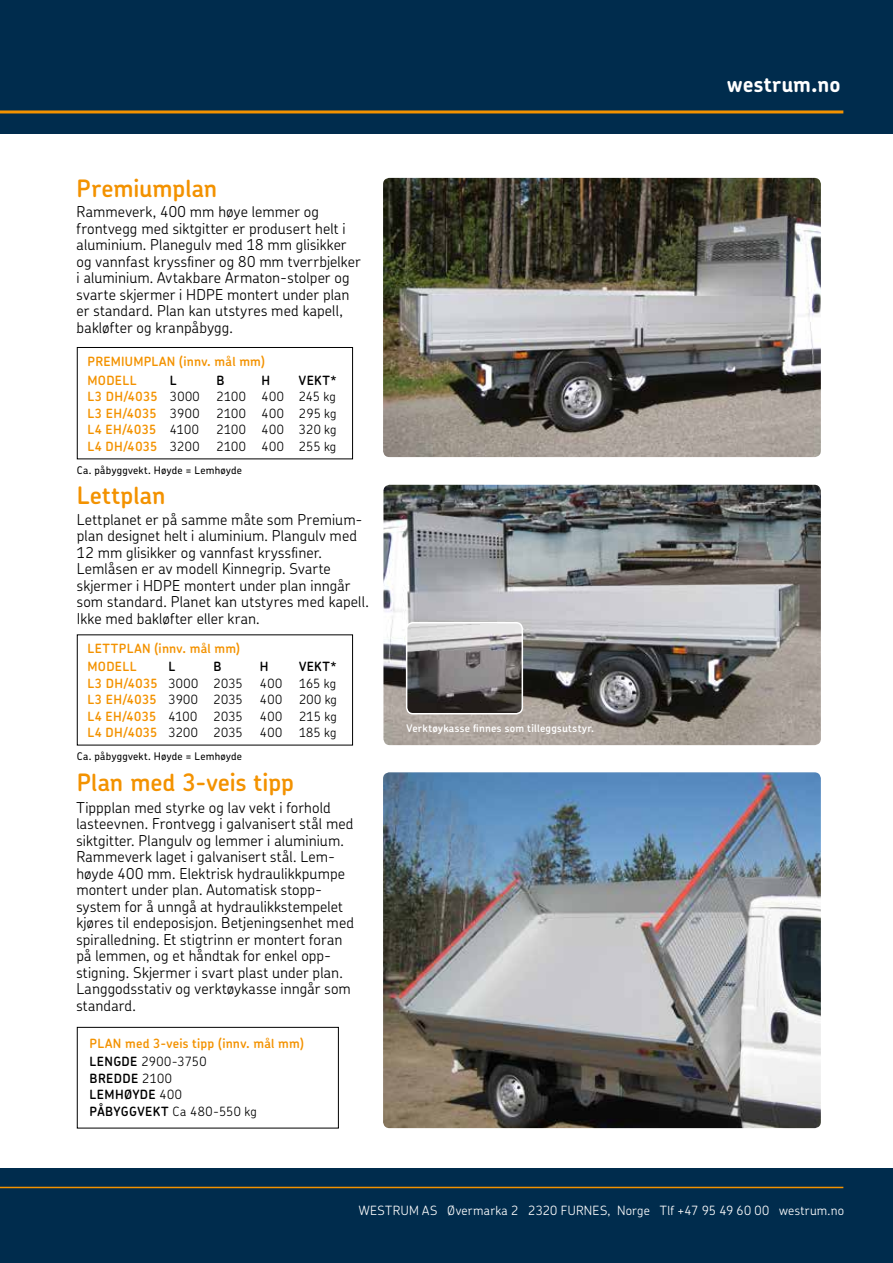
<style>
.page{position:relative;width:893px;height:1263px;background:#fff}
.page>*{position:absolute;margin:0;border:0;box-sizing:border-box;transform-origin:0 0}
.t1{font:600 24px "SKF Chevin";color:#f39200}
.t2{font:700 21px "SKF Chevin";letter-spacing:.01em;color:#fff}
.t3{font:300 15px/16.5px "SKF Chevin";letter-spacing:.01em;color:#000}
.t4{font:600 12.75px/18.6px "SKF Chevin";letter-spacing:.02em;color:#f39200}
.t5{font:300 12.75px "SKF Chevin";letter-spacing:.03em;color:#000}
.t6{font:300 12.75px "SKF Chevin";letter-spacing:.025em;color:#fff}
.t7{font:600 12.75px/16.5px "SKF Chevin";letter-spacing:.03em;color:#000}
.t8{font:500 10.5px "SKF Chevin";letter-spacing:.025em;color:#000}
.t9{font:600 10.5px "SKF Chevin";letter-spacing:.03em;color:#fff}
.s1{font-weight:300;color:#000}
.s2{color:#000}
.s3{font-weight:300}
</style>
<div class="page">
<div style="left:0;top:1169px;width:893px;height:94px;background:#002c4d"></div>
<div style="left:0;top:0;width:893px;height:134px;background:#002c4d"></div>
<hr style="left:0;top:110px;width:843px;height:3px;background:#f39200">
<hr style="left:0;top:1187px;width:843px;height:1px;background:#f39200">
<img style="left:383px;top:485px;width:438px;height:260px">
<img style="left:383px;top:178px;width:438px;height:279px">
<img style="left:407px;top:623px;width:115px;height:91px">
<div style="left:406px;top:622px;width:117px;height:92px;border:2px solid #fff;border-radius:6px"></div>
<div style="left:77px;top:347px;width:276px;height:112px;border:1px solid #000"></div>
<div style="left:77px;top:1027px;width:262px;height:101px;border:1px solid #000"></div>
<img style="left:383px;top:772px;width:438px;height:356px">
<h1 class="t1" style="left:77px;top:172px;width:142px">Premiumplan</h1>
<p class="t3" style="left:77px;top:203px;width:286px">Rammeverk, 400 mm høye lemmer og frontvegg med siktgitter er produsert helt i aluminium. Planegulv med 18 mm glisikker og vannfast kryssfiner og 80 mm tverrbjelker i aluminium. Avtakbare Armaton-stolper og svarte skjermer i HDPE montert under plan er standard. Plan kan utstyres med kapell, bakløfter og kranpåbygg.</p>
<p class="t4" style="left:87px;top:352px;width:179px">PREMIUMPLAN (innv. mål mm)<br>MODELL</p>
<p class="t7" style="left:170px;top:371px;width:8px">L</p>
<p class="t7" style="left:216px;top:371px;width:10px">B</p>
<p class="t7" style="left:261px;top:371px;width:10px">H</p>
<p class="t7" style="left:299px;top:371px;width:39px">VEKT*</p>
<p class="t4" style="left:87px;top:387px;width:114px">L3 DH/4035 <span class="s1">3000</span></p>
<p class="t5" style="left:216px;top:388px;width:121px">2100 400 245 kg</p>
<p class="t4" style="left:87px;top:403px;width:114px">L3 EH/4035 <span class="s1">3900</span></p>
<p class="t5" style="left:216px;top:405px;width:122px">2100 400 295 kg</p>
<p class="t4" style="left:87px;top:420px;width:113px">L4 EH/4035 <span class="s1">4100</span></p>
<p class="t5" style="left:216px;top:421px;width:122px">2100 400 320 kg</p>
<p class="t4" style="left:87px;top:436px;width:113px">L4 DH/4035 <span class="s1">3200</span></p>
<p class="t5" style="left:216px;top:438px;width:121px">2100 400 255 kg</p>
<p class="t8" style="left:77px;top:463px;width:167px">Ca. påbyggvekt. Høyde = Lemhøyde</p>
<h1 class="t1" style="left:77px;top:480px;width:90px">Lettplan</h1>
<p class="t3" style="left:77px;top:511px;width:293px">Lettplanet er på samme måte som Premium&shy;plan designet helt i aluminium. Plangulv med 12 mm glisikker og vannfast kryssfiner.<br>Lemlåsen er av modell Kinnegrip. Svarte skjermer i HDPE montert under plan inngår som standard. Planet kan utstyres med kapell.<br>Ikke med bakløfter eller kran.</p>
<p class="t4" style="left:87px;top:638px;width:154px">LETTPLAN (innv. mål mm)<br>MODELL</p>
<p class="t7" style="left:168px;top:658px;width:8px">L</p>
<p class="t7" style="left:213px;top:658px;width:10px">B</p>
<p class="t7" style="left:260px;top:658px;width:10px">H</p>
<p class="t7" style="left:299px;top:658px;width:39px">VEKT*</p>
<p class="t4" style="left:87px;top:673px;width:157px">L3 DH/4035 <span class="s1">3000 2035</span></p>
<p class="t5" style="left:260px;top:675px;width:24px">400</p>
<p class="t5" style="left:299px;top:675px;width:39px">165 kg</p>
<p class="t4" style="left:87px;top:690px;width:157px">L3 EH/4035 <span class="s1">3900 2035</span></p>
<p class="t5" style="left:260px;top:691px;width:24px">400</p>
<p class="t5" style="left:299px;top:691px;width:39px">200 kg</p>
<p class="t4" style="left:87px;top:706px;width:111px">L4 EH/4035 <span class="s1">4100</span></p>
<p class="t5" style="left:213px;top:708px;width:31px">2035</p>
<p class="t5" style="left:260px;top:708px;width:24px">400</p>
<p class="t5" style="left:299px;top:708px;width:39px">215 kg</p>
<p class="t4" style="left:87px;top:723px;width:157px">L4 DH/4035 <span class="s1">3200 2035</span></p>
<p class="t5" style="left:260px;top:724px;width:24px">400</p>
<p class="t5" style="left:299px;top:724px;width:39px">185 kg</p>
<p class="t8" style="left:77px;top:749px;width:167px">Ca. påbyggvekt. Høyde = Lemhøyde</p>
<h1 class="t1" style="left:77px;top:766px;width:219px">Plan med 3-veis tipp</h1>
<p class="t3" style="left:76px;top:799px;width:279px">Tippplan med styrke og lav vekt i forhold lasteevnen. Frontvegg i galvanisert stål med siktgitter. Plangulv og lemmer i aluminium.<br>Rammeverk laget i galvanisert stål. Lem&shy;høyde 400 mm. Elektrisk hydraulikkpumpe montert under plan. Automatisk stopp&shy;system for å unngå at hydraulikkstempelet kjøres til endeposisjon. Betjeningsenhet med spiralledning. Et stigtrinn er montert foran på lemmen, og et håndtak for enkel opp&shy;stigning. Skjermer i svart plast under plan.<br>Langgodsstativ og verktøykasse inngår som standard.</p>
<p class="t4" style="left:90px;top:1033px;width:216px">PLAN med 3-veis tipp (innv. mål mm)<br><span class="s2">LENGDE</span> <span class="s1">2900-3750</span></p>
<p class="t7" style="left:90px;top:1069px;width:169px">BREDDE <span class="s3">2100<br></span>LEMHØYDE <span class="s3">400<br></span>PÅBYGGVEKT <span class="s3">Ca 480-550 kg</span></p>
<p class="t9" style="left:406px;top:721px;width:189px">Verktøykasse finnes som tilleggsutstyr.</p>
<h2 class="t2" style="left:727px;top:71px;width:115px">westrum.no</h2>
<p class="t6" style="left:359px;top:1202px;width:487px">WESTRUM AS Øvermarka 2 2320 FURNES, Norge Tlf +47 95 49 60 00 westrum.no</p>
</div>
